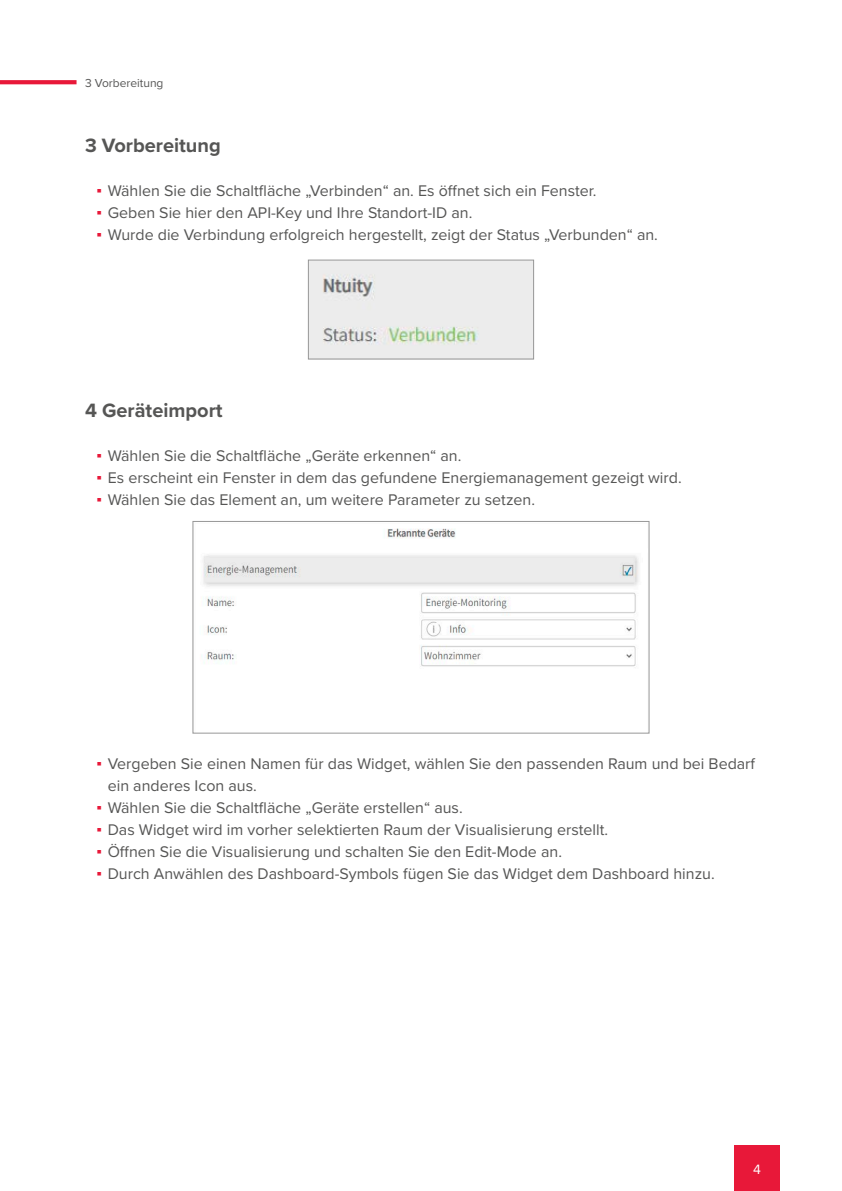
<style>
.page{position:relative;width:842px;height:1191px;background:#fff}
.page>*{position:absolute;margin:0;border:0;box-sizing:border-box;transform-origin:0 0}
.Überschrift_Ebene_1{font:700 20px "Proxima Nova";color:#565655}
.t1{font:16px/22px "Proxima Nova";color:#565655}
.t2{font:14px "Proxima Nova";color:#fff}
.t3{font:12px "Proxima Nova";color:#565655}
.s1{font-family:"Verdana";color:#e81839}
</style>
<div class="page">
<div style="left:734px;top:1145px;width:46px;height:46px;background:#e81839"></div>
<svg style="left:0;top:80px;width:77px;height:4px"></svg>
<img style="left:310px;top:262px;width:222px;height:95px">
<div style="left:308px;top:260px;width:226px;height:99px;border:1px solid #979797"></div>
<img style="left:201px;top:528px;width:438px;height:139px">
<div style="left:193px;top:521px;width:456px;height:212px;border:1px solid #979797"></div>
<p class="t3" style="left:85px;top:74px;width:80px">3 Vorbereitung</p>
<p class="Überschrift_Ebene_1" style="left:85px;top:131px;width:137px">3 Vorbereitung</p>
<p class="t1" style="left:96px;top:179px;width:502px"><span class="s1">▪</span> Wählen Sie die Schaltfläche „Verbinden“ an. Es öffnet sich ein Fenster.</p>
<p class="t1" style="left:96px;top:201px;width:377px"><span class="s1">▪</span> Geben Sie hier den API-Key und Ihre Standort-ID an.</p>
<p class="t1" style="left:96px;top:223px;width:563px"><span class="s1">▪</span> Wurde die Verbindung erfolgreich hergestellt, zeigt der Status „Verbunden“ an.</p>
<p class="Überschrift_Ebene_1" style="left:85px;top:395px;width:139px">4 Geräteimport</p>
<p class="t1" style="left:96px;top:443px;width:367px"><span class="s1">▪</span> Wählen Sie die Schaltfläche „Geräte erkennen“ an.</p>
<p class="t1" style="left:96px;top:465px;width:587px"><span class="s1">▪</span> Es erscheint ein Fenster in dem das gefundene Energiemanagement gezeigt wird.</p>
<p class="t1" style="left:96px;top:487px;width:440px"><span class="s1">▪</span> Wählen Sie das Element an, um weitere Parameter zu setzen.</p>
<p class="t1" style="left:108px;top:751px;width:649px;text-indent:-11px"><span class="s1">▪</span> Vergeben Sie einen Namen für das Widget, wählen Sie den passenden Raum und bei Bedarf ein anderes Icon aus.</p>
<p class="t1" style="left:96px;top:795px;width:368px"><span class="s1">▪</span> Wählen Sie die Schaltfläche „Geräte erstellen“ aus.</p>
<p class="t1" style="left:96px;top:817px;width:513px"><span class="s1">▪</span> Das Widget wird im vorher selektierten Raum der Visualisierung erstellt.</p>
<p class="t1" style="left:96px;top:839px;width:467px"><span class="s1">▪</span> Öffnen Sie die Visualisierung und schalten Sie den Edit-Mode an.</p>
<p class="t1" style="left:96px;top:861px;width:620px"><span class="s1">▪</span> Durch Anwählen des Dashboard-Symbols fügen Sie das Widget dem Dashboard hinzu.</p>
<p class="t2" style="left:753px;top:1159px;width:9px">4</p>
</div>
